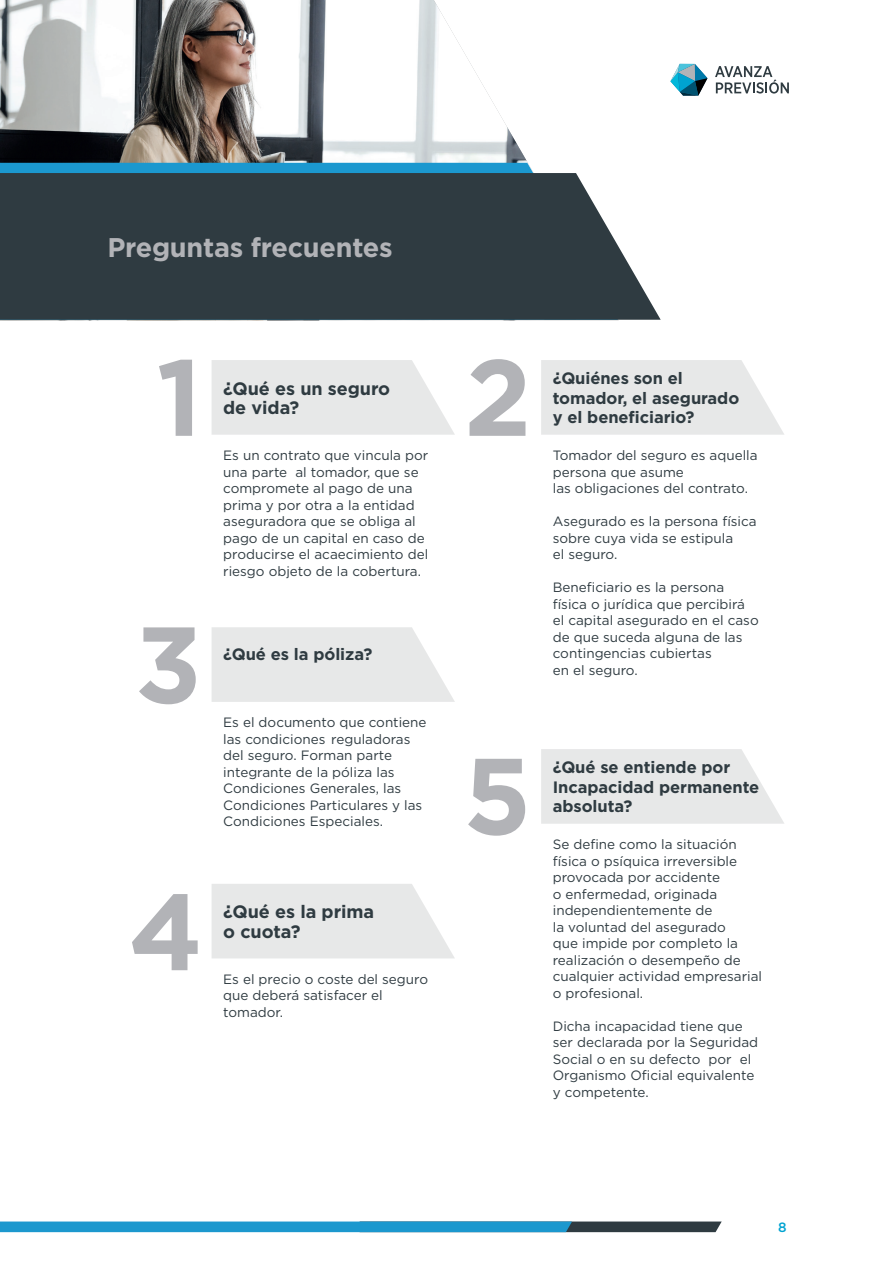
<style>
.page{position:relative;width:893px;height:1263px;background:#fff}
.page>*{position:absolute;margin:0;border:0;box-sizing:border-box;transform-origin:0 0}
.t1{font:700 108px "Gotham";color:#b2b3b7}
.t2{font:700 27px "Gotham";letter-spacing:-.01em;color:#b2b3b7}
.t3{font:700 18px/19.5px "Gotham";letter-spacing:-.005em;color:#2f3b41}
.t4{font:700 16.5px/19.5px "Gotham";letter-spacing:-.005em;color:#2f3b41}
.t5{font:13.5px/16.5px "Gotham";color:#2f3b41}
.t6{font:500 13.5px "Gotham";color:#00a3d1}
</style>
<div class="page">
<svg style="left:715px;top:66px;width:74px;height:28px"></svg>
<svg style="left:670px;top:64px;width:37px;height:32px"></svg>
<svg style="left:0;top:1221px;width:722px;height:11px;background:#2a89b3"></svg>
<img style="left:0;top:0;width:528px;height:163px">
<div style="left:0;top:163px;width:534px;height:10px;background:#1b98cf"></div>
<svg style="left:0;top:173px;width:661px;height:147px;background:#3c474d"></svg>
<svg style="left:212px;top:360px;width:243px;height:75px;background:#e9eaea"></svg>
<svg style="left:541px;top:360px;width:243px;height:75px;background:#e9eaea"></svg>
<svg style="left:212px;top:627px;width:243px;height:75px;background:#e9eaea"></svg>
<svg style="left:212px;top:884px;width:243px;height:74px;background:#e9eaea"></svg>
<svg style="left:541px;top:749px;width:243px;height:75px;background:#e9eaea"></svg>
<h2 class="t2" style="left:107px;top:229px;width:287px">Preguntas frecuentes</h2>
<h1 class="t1" style="left:156px;top:326px;width:47px">1</h1>
<h1 class="t1" style="left:135px;top:593px;width:69px">3</h1>
<h3 class="t3" style="left:223px;top:378px;width:168px">¿Qué es un seguro</h3>
<h3 class="t3" style="left:223px;top:398px;width:78px">de vida?</h3>
<p class="t5" style="left:223px;top:447px;width:207px">Es un contrato que vincula por una parte al tomador, que se compromete al pago de una prima y por otra a la entidad aseguradora que se obliga al pago de un capital en caso de producirse el acaecimiento del riesgo objeto de la cobertura.</p>
<p class="t4" style="left:223px;top:645px;width:151px">¿Qué es la póliza?</p>
<p class="t5" style="left:223px;top:714px;width:205px">Es el documento que contiene las condiciones reguladoras del seguro. Forman parte integrante de la póliza las<br>Condiciones Generales, las<br>Condiciones Particulares y las<br>Condiciones Especiales.</p>
<h1 class="t1" style="left:129px;top:860px;width:76px">4</h1>
<h3 class="t3" style="left:223px;top:902px;width:152px">¿Qué es la prima o cuota?</h3>
<p class="t5" style="left:223px;top:970px;width:206px">Es el precio o coste del seguro que deberá satisfacer el tomador.</p>
<h1 class="t1" style="left:464px;top:326px;width:69px">2</h1>
<p class="t4" style="left:553px;top:369px;width:188px">¿Quiénes son el tomador, el asegurado</p>
<p class="t4" style="left:553px;top:408px;width:143px">y el beneficiario?</p>
<p class="t5" style="left:553px;top:447px;width:206px">Tomador del seguro es aquella persona que asume<br>las obligaciones del contrato.</p>
<p class="t5" style="left:553px;top:513px;width:205px">Asegurado es la persona física sobre cuya vida se estipula<br>el seguro.</p>
<p class="t5" style="left:553px;top:579px;width:207px">Beneficiario es la persona física o jurídica que percibirá el capital asegurado en el caso de que suceda alguna de las contingencias cubiertas<br>en el seguro.</p>
<h1 class="t1" style="left:463px;top:724px;width:70px">5</h1>
<p class="t4" style="left:553px;top:758px;width:208px">¿Qué se entiende por<br>Incapacidad permanente absoluta?</p>
<p class="t5" style="left:553px;top:836px;width:211px">Se define como la situación física o psíquica irreversible provocada por accidente<br>o enfermedad, originada independientemente de<br>la voluntad del asegurado<br>que impide por completo la realización o desempeño de cualquier actividad empresarial o profesional.</p>
<p class="t5" style="left:553px;top:1017px;width:207px">Dicha incapacidad tiene que ser declarada por la Seguridad<br>Social o en su defecto por el<br>Organismo Oficial equivalente y competente.</p>
<p class="t6" style="left:778px;top:1218px;width:10px">8</p>
</div>
